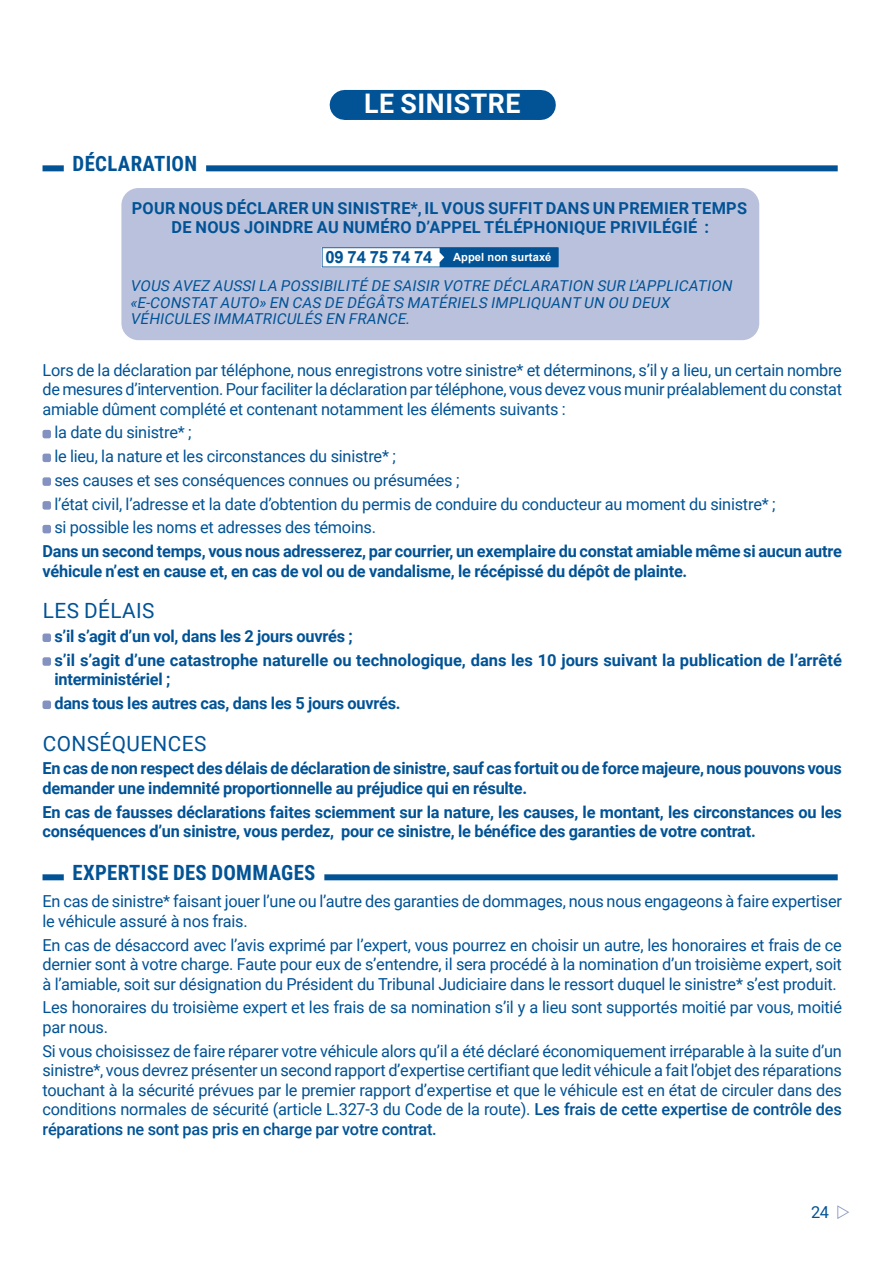
<style>
.page{position:relative;width:893px;height:1263px;background:#fff}
.page>*{position:absolute;margin:0;border:0;box-sizing:border-box;transform-origin:0 0}
.Titre{font:700 27px "Roboto";letter-spacing:.02em;color:#fff}
.sous_titre{font:700 21px "Roboto Condensed";letter-spacing:.015em;color:#015396}
.Regular_14{font:21px "Roboto";letter-spacing:.02em;color:#015396}
.Texte_justifie{font:16.5px/19.5px "Roboto";letter-spacing:-.015em;color:#015396;text-align:justify}
.Texte_justifie-2{font:700 16.5px/19.5px "Roboto";letter-spacing:-.015em;color:#015396}
.Texte_justifie-3{font:700 16.5px/19.5px "Roboto";letter-spacing:.02em;color:#015396;text-align:center}
.Texte_justifie-4{font:italic 15px/16.5px "Roboto";color:#015396}
.Texte_Retrait_6{font:700 11.25px "Arial";letter-spacing:.01em;color:#fff}
.s1{font-size:16.8px;color:#015396}
.s2{font-weight:500}
</style>
<div class="page">
<div style="left:345px;top:90px;width:195px;height:30px;background:#015396"></div>
<hr style="left:540px;top:90px;width:1px;height:30px;background:#015396">
<div style="left:43px;top:165px;width:795px;height:6px;background:#015396"></div>
<div style="left:64px;top:150px;width:142px;height:24px;background:#fff"></div>
<div style="left:43px;top:874px;width:795px;height:6px;background:#015396"></div>
<div style="left:64px;top:859px;width:260px;height:24px;background:#fff"></div>
<div style="left:43px;top:430px;width:8px;height:8px;background:#8392c0;border-radius:2px"></div>
<div style="left:43px;top:454px;width:8px;height:8px;background:#8392c0;border-radius:2px"></div>
<div style="left:43px;top:477px;width:8px;height:9px;background:#8392c0;border-radius:2px"></div>
<div style="left:43px;top:501px;width:8px;height:9px;background:#8392c0;border-radius:2px"></div>
<div style="left:43px;top:525px;width:8px;height:8px;background:#8392c0;border-radius:2px"></div>
<div style="left:43px;top:633px;width:8px;height:9px;background:#8392c0;border-radius:2px"></div>
<div style="left:43px;top:657px;width:8px;height:9px;background:#8392c0;border-radius:2px"></div>
<div style="left:43px;top:700px;width:8px;height:9px;background:#8392c0;border-radius:2px"></div>
<div style="left:121px;top:188px;width:638px;height:152px;background:#bac1dc;border-radius:17px"></div>
<svg style="left:322px;top:247px;width:237px;height:20px"></svg>
<p class="sous_titre" style="left:73px;top:149px;width:126px">DÉCLARATION</p>
<p class="Titre" style="left:364px;top:85px;width:158px">LE SINISTRE</p>
<p class="Texte_justifie-3" style="left:132px;top:197px;width:617px">POUR NOUS DÉCLARER UN SINISTRE*, IL VOUS SUFFIT DANS UN PREMIER TEMPS<br>DE NOUS JOINDRE AU NUMÉRO D’APPEL TÉLÉPHONIQUE PRIVILÉGIÉ :</p>
<p class="Texte_Retrait_6" style="left:325px;top:249px;width:228px"><span class="s1">09 74 75 74 74</span> Appel non surtaxé</p>
<p class="Texte_justifie-4" style="left:130px;top:277px;width:607px">VOUS AVEZ AUSSILA POSSIBILITÉ DE SAISIR VOTRE DÉCLARATION SUR L’APPLICATION «E-CONSTAT AUTO»EN CAS DE DÉGÂTS MATÉRIELS IMPLIQUANT UN OU DEUX<br>VÉHICULES IMMATRICULÉS EN FRANCE.</p>
<p class="Texte_justifie" style="left:43px;top:359px;width:801px">Lors de la déclaration par téléphone, nous enregistrons votre sinistre* et déterminons, s’il y a lieu, un certain nombre de mesures d’intervention. Pour faciliter la déclaration par téléphone, vous devez vous munir préalablement du constat amiable dûment complété et contenant notamment les éléments suivants :</p>
<p class="Texte_justifie" style="left:54px;top:422px;width:139px">la date du sinistre* ;</p>
<p class="Texte_justifie" style="left:54px;top:446px;width:343px">le lieu, la nature et les circonstances du sinistre* ;</p>
<p class="Texte_justifie" style="left:54px;top:470px;width:407px">ses causes et ses conséquences connues ou présumées ;</p>
<p class="Texte_justifie" style="left:54px;top:493px;width:723px">l’état civil, l’adresse et la date d’obtention du permis de conduire du conducteur au moment du sinistre* ;</p>
<p class="Texte_justifie" style="left:54px;top:517px;width:323px">si possible les noms et adresses des témoins.</p>
<p class="Texte_justifie-2" style="left:43px;top:541px;width:801px">Dans un second temps, vous nous adresserez, par courrier, un exemplaire du constat amiable même si aucun autre véhicule n’est en cause et, en cas de vol ou de vandalisme, le récépissé du dépôt de plainte.</p>
<p class="Regular_14" style="left:43px;top:596px;width:113px">LES DÉLAIS</p>
<p class="Texte_justifie-2" style="left:54px;top:626px;width:300px">s’il s’agit d’un vol, dans les 2 jours ouvrés ;</p>
<p class="Texte_justifie-2" style="left:54px;top:649px;width:789px">s’il s’agit d’une catastrophe naturelle ou technologique, dans les 10 jours suivant la publication de l’arrêté interministériel ;</p>
<p class="Texte_justifie-2" style="left:54px;top:693px;width:348px">dans tous les autres cas, dans les 5 jours ouvrés.</p>
<p class="Regular_14" style="left:43px;top:728px;width:165px">CONSÉQUENCES</p>
<p class="Texte_justifie-2" style="left:43px;top:758px;width:801px">En cas de non respect des délais de déclaration de sinistre, sauf cas fortuit ou de force majeure, nous pouvons vous demander une indemnité proportionnelle au préjudice qui en résulte.</p>
<p class="Texte_justifie-2" style="left:43px;top:801px;width:801px">En cas de fausses déclarations faites sciemment sur la nature, les causes, le montant, les circonstances ou les conséquences d’un sinistre, vous perdez, pour ce sinistre, le bénéfice des garanties de votre contrat.</p>
<p class="sous_titre" style="left:73px;top:858px;width:244px">EXPERTISE DES DOMMAGES</p>
<p class="Texte_justifie" style="left:43px;top:891px;width:801px">En cas de sinistre* faisant jouer l’une ou l’autre des garanties de dommages, nous nous engageons à faire expertiser le véhicule assuré à nos frais.</p>
<p class="Texte_justifie" style="left:43px;top:934px;width:801px">En cas de désaccord avec l’avis exprimé par l’expert, vous pourrez en choisir un autre, les honoraires et frais de ce dernier sont à votre charge. Faute pour eux de s’entendre, il sera procédé à la nomination d’un troisième expert, soit à l’amiable, soit sur désignation du Président du Tribunal Judiciaire dans le ressort duquel le sinistre* s’est produit.</p>
<p class="Texte_justifie" style="left:43px;top:997px;width:801px">Les honoraires du troisième expert et les frais de sa nomination s’il y a lieu sont supportés moitié par vous, moitié par nous.</p>
<p class="Texte_justifie" style="left:43px;top:1040px;width:801px">Si vous choisissez de faire réparer votre véhicule alors qu’il a été déclaré économiquement irréparable à la suite d’un sinistre*, vous devrez présenter un second rapport d’expertise certifiant que ledit véhicule a fait l’objet des réparations touchant à la sécurité prévues par le premier rapport d’expertise et que le véhicule est en état de circuler dans des conditions normales de sécurité (article L.327-3 du Code de la route). <span class="s2">Les frais de cette expertise de contrôle des réparations ne sont pas pris en charge par votre contrat.</span></p>
<p class="Texte_justifie" style="left:811px;top:1202px;width:20px">24</p>
</div>
